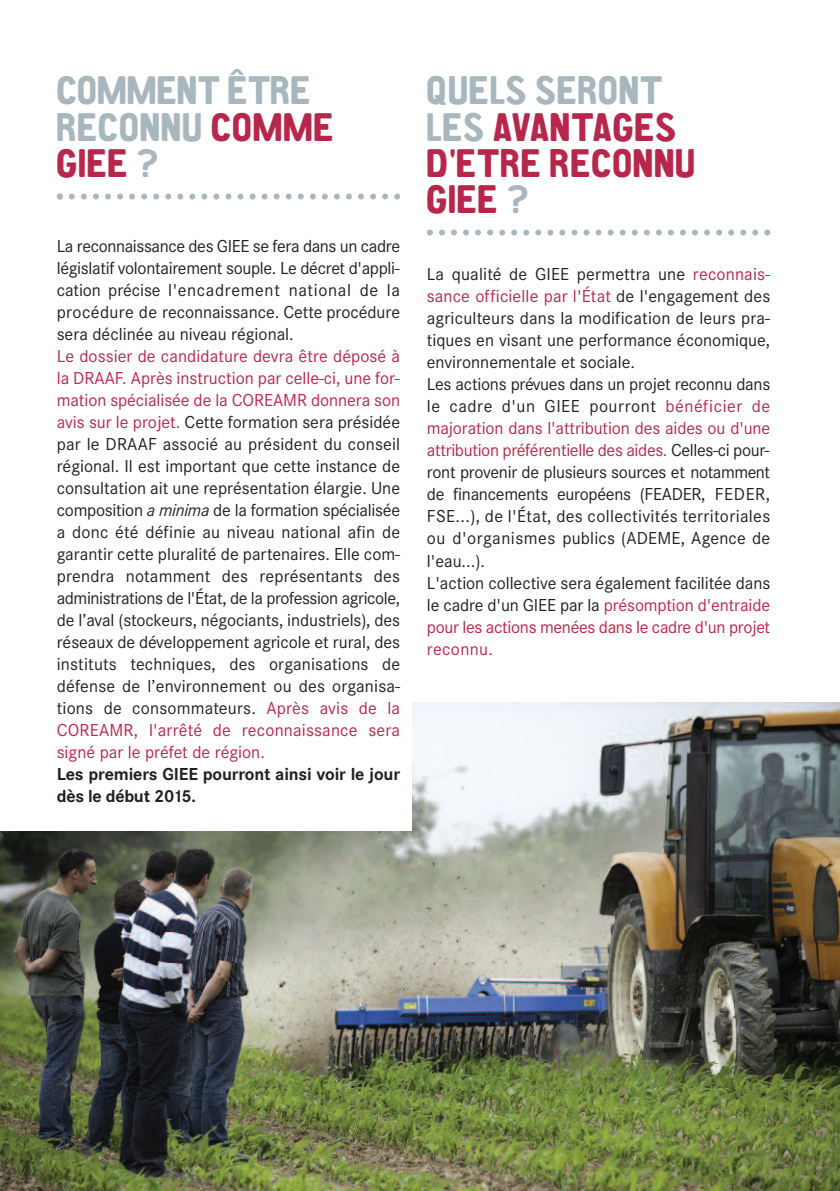
<style>
.page{position:relative;width:840px;height:1191px;background:#fff}
.page>*{position:absolute;margin:0;border:0;box-sizing:border-box;transform-origin:0 0}
.t1{font:40px/36px "CA Aires Pro";color:#b6274b}
.t2{font:40px/36px "CA Aires Pro";color:#a8b6be}
.t3{font:18px/22px "Corporate S";color:#231f20;text-align:justify}
.t4{font:700 18px/22px "Corporate S";letter-spacing:-.01em;color:#231f20}
.s1{color:#b6274b}
.s2{font-style:italic}
.s3{color:#a8b6be}
</style>
<div class="page">
<img style="left:0;top:702px;width:839px;height:489px">
<div style="left:0;top:336px;width:411px;height:494px;background:#fff"></div>
<svg style="left:427px;top:229px;width:342px;height:6px"></svg>
<svg style="left:57px;top:193px;width:343px;height:6px"></svg>
<h1 class="t2" style="left:57px;top:77px;width:279px">COMMENT ÊTRE<br>RECONNU <span class="s1">COMME<br>GIEE</span> ?</h1>
<p class="t3" style="left:57px;top:234px;width:345px">La reconnaissance des GIEE se fera dans un cadre législatif volontairement souple. Le décret d'appli&shy;cation précise l'encadrement national de la procédure de reconnaissance. Cette procédure sera déclinée au niveau régional.</p>
<p class="t3" style="left:57px;top:344px;width:345px"><span class="s1">Le dossier de candidature devra être déposé à la DRAAF. Après instruction par celle-ci, une for&shy;mation spécialisée de la COREAMR donnera son avis sur le projet.</span> Cette formation sera présidée par le DRAAF associé au président du conseil régional. Il est important que cette instance de consultation ait une représentation élargie. Une composition <span class="s2">a minima</span> de la formation spécialisée a donc été définie au niveau national afin de garantir cette pluralité de partenaires. Elle com&shy;prendra notamment des représentants des administrations de l'État, de la profession agricole, de l’aval (stockeurs, négociants, industriels), des réseaux de développement agricole et rural, des instituts techniques, des organisations de défense de l’environnement ou des organisa&shy;tions de consommateurs. <span class="s1">Après avis de la COREAMR, l'arrêté de reconnaissance sera signé par le préfet de région.</span></p>
<p class="t4" style="left:57px;top:762px;width:344px">Les premiers GIEE pourront ainsi voir le jour dès le début 2015.</p>
<h1 class="t1" style="left:426px;top:77px;width:271px"><span class="s3">QUELS SERONT<br>LES</span> AVANTAGES<br>D'ETRE RECONNU<br>GIEE <span class="s3">?</span></h1>
<p class="t3" style="left:426px;top:263px;width:344px;text-align:left">La qualité de GIEE permettra une <span class="s1">reconnais&shy;sance officielle par l'État</span> de l'engagement des agriculteurs dans la modification de leurs pra&shy;tiques en visant une performance économique, environnementale et sociale.<br>Les actions prévues dans un projet reconnu dans le cadre d'un GIEE pourront <span class="s1">bénéficier de majoration dans l'attribution des aides ou d'une attribution préférentielle des aides.</span> Celles-ci pour&shy;ront provenir de plusieurs sources et notamment de financements européens (FEADER, FEDER, FSE...), de l'État, des collectivités territoriales ou d'organismes publics (ADEME, Agence de l'eau...).<br>L'action collective sera également facilitée dans le cadre d'un GIEE par la <span class="s1">présomption d'entraide pour les actions menées dans le cadre d'un projet reconnu.</span></p>
</div>
